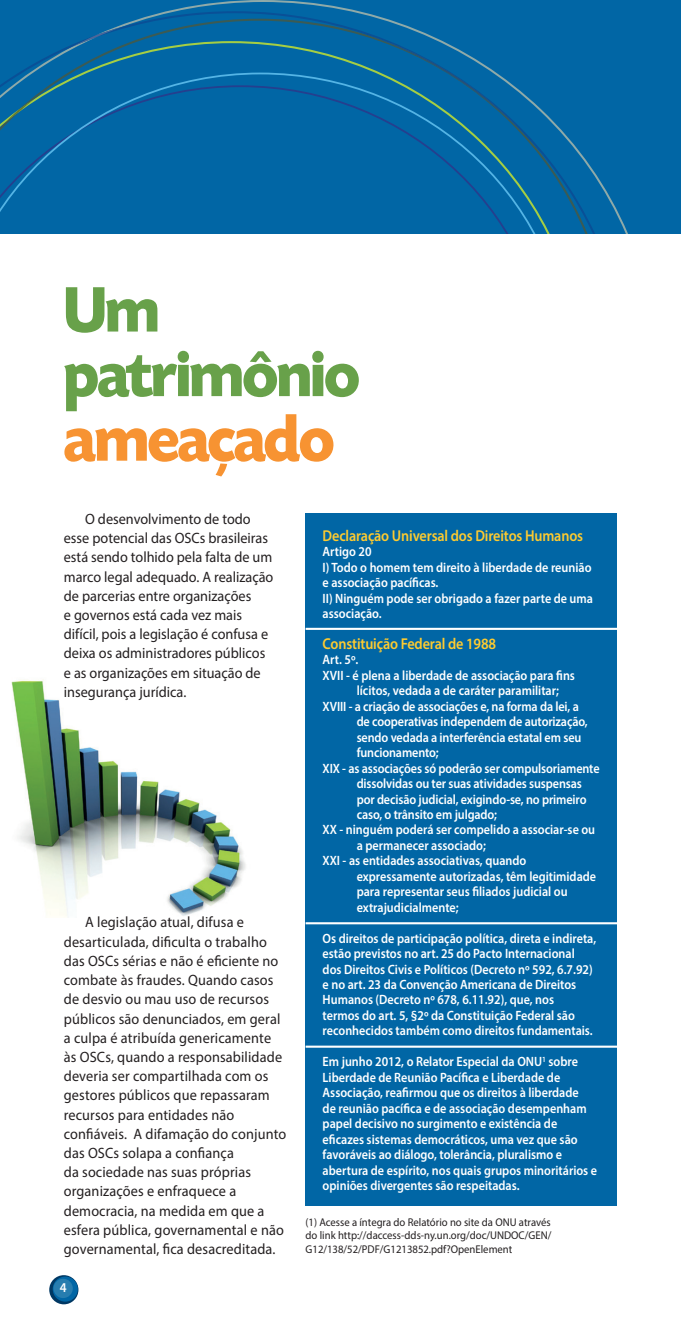
<style>
.page{position:relative;width:681px;height:1319px;background:#fff}
.page>*{position:absolute;margin:0;border:0;box-sizing:border-box;transform-origin:0 0}
.t1{font:700 67.5px/64.5px "Today SHOP";letter-spacing:-.02em;color:#68a14a;scale:.95 1}
.t2{font:700 67.5px "Today SHOP";letter-spacing:-.02em;color:#f79332;scale:.95 1}
.t3{font:600 15.75px "Myriad Pro";letter-spacing:-.01em;color:#fecb2f;scale:.9 1}
.t4{font:15px/19.2px "Myriad Pro";letter-spacing:.01em;color:#231f20;scale:.95 1}
.t5{font:600 13.5px/15.5px "Myriad Pro";color:#fff;scale:.9 1}
.t6{font:600 13.5px "Myriad Pro";color:#fff;scale:.95 1}
.t7{font:11.25px/13.5px "Myriad Pro";color:#231f20;text-align:justify;scale:.95 1}
</style>
<div class="page">
<svg style="left:49px;top:1274px;width:29px;height:29px"></svg>
<svg style="left:53px;top:1276px;width:25px;height:25px"></svg>
<div style="left:53px;top:1278px;width:20px;height:19px;background:#277daf;border-radius:50%"></div>
<div style="left:0;top:0;width:680px;height:234px;background:#0166a5"></div>
<svg style="left:96px;top:0;width:532px;height:234px"></svg>
<svg style="left:97px;top:11px;width:498px;height:223px"></svg>
<svg style="left:366px;top:35px;width:162px;height:104px"></svg>
<svg style="left:0;top:27px;width:121px;height:71px"></svg>
<img style="left:11px;top:679px;width:235px;height:237px">
<div style="left:305px;top:512px;width:312px;height:693px;background:#0166a5"></div>
<hr style="left:305px;top:627px;width:312px;height:2px;background:#fff">
<hr style="left:305px;top:922px;width:312px;height:2px;background:#fff">
<hr style="left:305px;top:1045px;width:312px;height:2px;background:#fff">
<h1 class="t1" style="left:64px;top:280px;width:313px">Um patrimônio</h1>
<h1 class="t2" style="left:64px;top:404px;width:286px">ameaçado</h1>
<p class="t4" style="left:64px;top:509px;width:222px;text-indent:21px">O desenvolvimento de todo esse potencial das OSCs brasileiras está sendo tolhido pela falta de um marco legal adequado. A realização de parcerias entre organizações<br>e governos está cada vez mais difícil, pois a legislação é confusa e deixa os administradores públicos e as organizações em situação de insegurança jurídica.</p>
<p class="t4" style="left:64px;top:912px;width:235px;text-indent:21px">A legislação atual, difusa e desarticulada, dificulta o trabalho das OSCs sérias e não é eficiente no combate às fraudes. Quando casos de desvio ou mau uso de recursos públicos são denunciados, em geral a culpa é atribuída genericamente às OSCs, quando a responsabilidade deveria ser compartilhada com os gestores públicos que repassaram recursos para entidades não confiáveis. A difamação do conjunto das OSCs solapa a confiança<br>da sociedade nas suas próprias organizações e enfraquece a democracia, na medida em que a esfera pública, governamental e não governamental, fica desacreditada.</p>
<p class="t6" style="left:60px;top:1278px;width:9px">4</p>
<p class="t3" style="left:322px;top:525px;width:291px">Declaração Universal dos Direitos Humanos</p>
<p class="t5" style="left:322px;top:543px;width:302px">Artigo 20<br>I) Todo o homem tem direito à liberdade de reunião e associação pacíficas.<br>II) Ninguém pode ser obrigado a fazer parte de uma associação.</p>
<p class="t3" style="left:322px;top:633px;width:194px">Constituição Federal de 1988</p>
<p class="t5" style="left:322px;top:651px;width:41px">Art. 5º.</p>
<p class="t5" style="left:322px;top:667px;width:282px">XVII - é plena a liberdade de associação para fins</p>
<p class="t5" style="left:356px;top:682px;width:226px">lícitos, vedada a de caráter paramilitar;</p>
<p class="t5" style="left:322px;top:698px;width:286px">XVIII - a criação de associações e, na forma da lei, a</p>
<p class="t5" style="left:356px;top:713px;width:258px">de cooperativas independem de autorização,</p>
<p class="t5" style="left:356px;top:729px;width:251px">sendo vedada a interferência estatal em seu</p>
<p class="t5" style="left:356px;top:744px;width:93px">funcionamento;</p>
<p class="t5" style="left:322px;top:759px;width:309px">XIX - as associações só poderão ser compulsoriamente</p>
<p class="t5" style="left:356px;top:775px;width:252px">dissolvidas ou ter suas atividades suspensas</p>
<p class="t5" style="left:356px;top:790px;width:257px">por decisão judicial, exigindo-se, no primeiro</p>
<p class="t5" style="left:356px;top:806px;width:157px">caso, o trânsito em julgado;</p>
<p class="t5" style="left:322px;top:821px;width:304px">XX - ninguém poderá ser compelido a associar-se ou</p>
<p class="t5" style="left:356px;top:837px;width:145px">a permanecer associado;</p>
<p class="t5" style="left:322px;top:852px;width:228px">XXI - as entidades associativas, quando</p>
<p class="t5" style="left:356px;top:868px;width:267px">expressamente autorizadas, têm legitimidade</p>
<p class="t5" style="left:356px;top:883px;width:236px">para representar seus filiados judicial ou</p>
<p class="t5" style="left:356px;top:898px;width:115px">extrajudicialmente;</p>
<p class="t5" style="left:322px;top:929px;width:305px">Os direitos de participação política, direta e indireta, estão previstos no art. 25 do Pacto Internacional dos Direitos Civis e Políticos (Decreto nº 592, 6.7.92) e no art. 23 da Convenção Americana de Direitos Humanos (Decreto nº 678, 6.11.92), que, nos<br>termos do art. 5, §2º da Constituição Federal são reconhecidos também como direitos fundamentais.</p>
<p class="t5" style="left:322px;top:1053px;width:306px">Em junho 2012, o Relator Especial da ONU<sup>1</sup> sobre Liberdade de Reunião Pacífica e Liberdade de Associação, reafirmou que os direitos à liberdade<br>de reunião pacífica e de associação desempenham papel decisivo no surgimento e existência de eficazes sistemas democráticos, uma vez que são favoráveis ao diálogo, tolerância, pluralismo e abertura de espírito, nos quais grupos minoritários e opiniões divergentes são respeitadas.</p>
<p class="t7" style="left:305px;top:1214px;width:260px">(1) Acesse a íntegra do Relatório no site da ONU através do link http://daccess-dds-ny.un.org/doc/UNDOC/GEN/ G12/138/52/PDF/G1213852.pdf?OpenElement</p>
</div>
